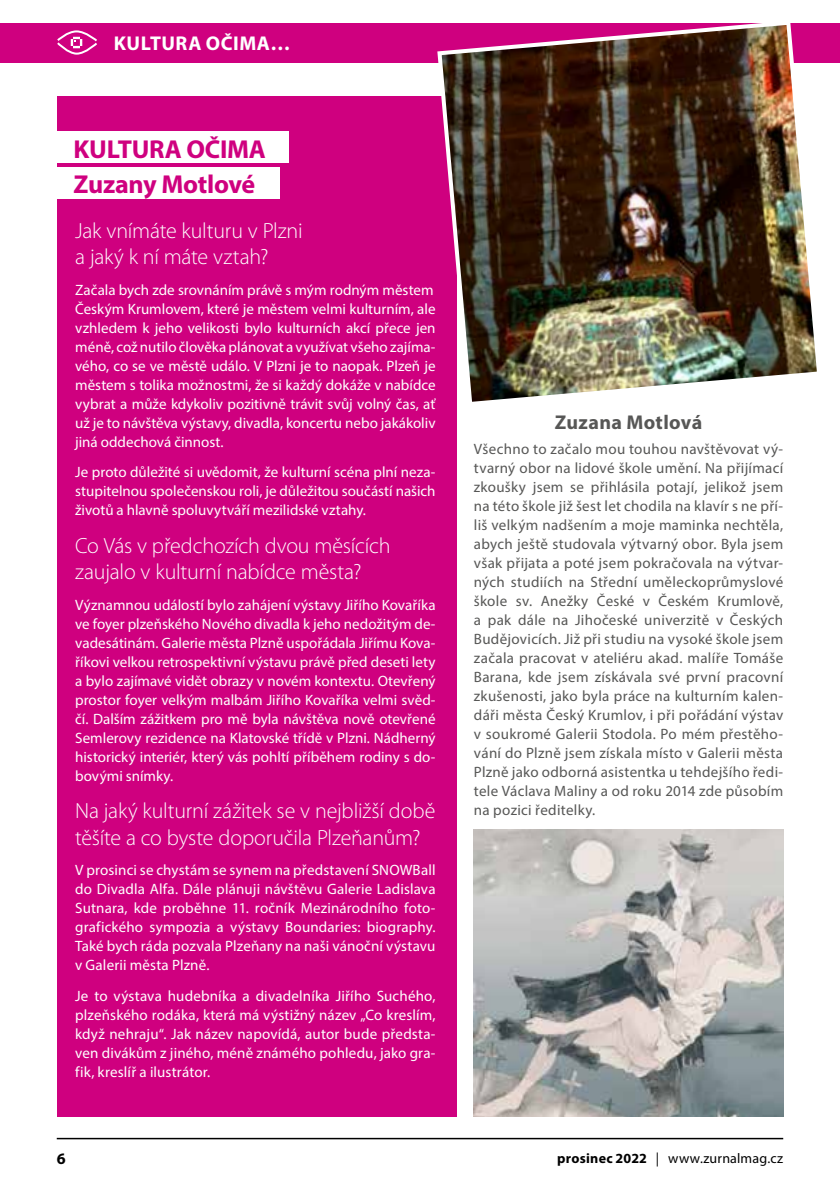
<style>
.page{position:relative;width:840px;height:1191px;background:#fff}
.page>*{position:absolute;margin:0;border:0;box-sizing:border-box;transform-origin:0 0}
.t1{font:700 26px/35.6px "Myriad Pro";letter-spacing:-.01em;color:#cf007f}
.t2{font:300 22px/26.4px "Myriad Pro";letter-spacing:-.01em;color:#fff}
.t3{font:700 20px "Myriad Pro";letter-spacing:.025em;color:#fff}
.t4{font:700 20px "Myriad Pro";letter-spacing:.015em;color:#575756}
.t5{font:700 16px "Myriad Pro";color:#000}
.t6{font:15px/19px "Myriad Pro";color:#fff;text-align:justify}
.t7{font:15px/19px "Myriad Pro";letter-spacing:.02em;color:#575756;text-align:justify}
.t8{font:14px "Myriad Pro";letter-spacing:.015em;color:#000}
.s1{font-weight:700}
</style>
<div class="page">
<hr style="left:57px;top:1137px;width:725px;height:2px;background:#000">
<div style="left:0;top:23px;width:839px;height:39px;background:#cf007f"></div>
<div style="left:57px;top:96px;width:399px;height:1021px;background:#cf007f"></div>
<svg style="left:57px;top:30px;width:40px;height:25px"></svg>
<div style="left:42px;top:131px;width:246px;height:31px;background:#fff"></div>
<div style="left:42px;top:168px;width:238px;height:31px;background:#fff"></div>
<img style="left:435px;top:23px;width:387px;height:385px">
<img style="left:473px;top:829px;width:309px;height:287px">
<h3 class="t3" style="left:114px;top:30px;width:178px">KULTURA OČIMA…</h3>
<h1 class="t1" style="left:74px;top:130px;width:194px">KULTURA OČIMA<br>Zuzany Motlové</h1>
<h2 class="t2" style="left:75px;top:217px;width:229px">Jak vnímáte kulturu v Plzni a jaký k ní máte vztah?</h2>
<p class="t6" style="left:75px;top:280px;width:362px;text-align:left">Začala bych zde srovnáním právě s mým rodným městem Českým Krumlovem, které je městem velmi kulturním, ale vzhledem k jeho velikosti bylo kulturních akcí přece jen méně, což nutilo člověka plánovat a využívat všeho zajíma&shy;vého, co se ve městě událo. V Plzni je to naopak. Plzeň je městem s tolika možnostmi, že si každý dokáže v nabídce vybrat a může kdykoliv pozitivně trávit svůj volný čas, ať už je to návštěva výstavy, divadla, koncertu nebo jakákoliv jiná oddechová činnost.</p>
<p class="t6" style="left:75px;top:462px;width:362px">Je proto důležité si uvědomit, že kulturní scéna plní neza&shy;stupitelnou společenskou roli, je důležitou součástí našich životů a hlavně spoluvytváří mezilidské vztahy.</p>
<h2 class="t2" style="left:75px;top:532px;width:316px">Co Vás v předchozích dvou měsících zaujalo v kulturní nabídce města?</h2>
<p class="t6" style="left:75px;top:595px;width:362px">Významnou událostí bylo zahájení výstavy Jiřího Kovaříka ve foyer plzeňského Nového divadla k jeho nedožitým de&shy;vadesátinám. Galerie města Plzně uspořádala Jiřímu Kova&shy;říkovi velkou retrospektivní výstavu právě před deseti lety a bylo zajímavé vidět obrazy v novém kontextu. Otevřený prostor foyer velkým malbám Jiřího Kovaříka velmi svěd&shy;čí. Dalším zážitkem pro mě byla návštěva nově otevřené Semlerovy rezidence na Klatovské třídě v Plzni. Nádherný historický interiér, který vás pohltí příběhem rodiny s do&shy;bovými snímky.</p>
<h2 class="t2" style="left:75px;top:797px;width:361px">Na jaký kulturní zážitek se v nejbližší době těšíte a co byste doporučila Plzeňanům?</h2>
<p class="t6" style="left:75px;top:860px;width:362px">V prosinci se chystám se synem na představení SNOWBall do Divadla Alfa. Dále plánuji návštěvu Galerie Ladislava Sutnara, kde proběhne 11. ročník Mezinárodního foto&shy;grafického sympozia a výstavy Boundaries: biography.<br>Také bych ráda pozvala Plzeňany na naši vánoční výstavu v Galerii města Plzně.</p>
<p class="t6" style="left:75px;top:986px;width:362px">Je to výstava hudebníka a divadelníka Jiřího Suchého, plzeňského rodáka, která má výstižný název „Co kreslím, když nehraju“. Jak název napovídá, autor bude předsta&shy;ven divákům z jiného, méně známého pohledu, jako gra&shy;fik, kreslíř a ilustrátor.</p>
<h3 class="t4" style="left:554px;top:409px;width:149px">Zuzana Motlová</h3>
<p class="t7" style="left:473px;top:439px;width:310px">Všechno to začalo mou touhou navštěvovat vý&shy;tvarný obor na lidové škole umění. Na přijímací zkoušky jsem se přihlásila potají, jelikož jsem na této škole již šest let chodila na klavír s ne pří&shy;liš velkým nadšením a moje maminka nechtěla, abych ještě studovala výtvarný obor. Byla jsem však přijata a poté jsem pokračovala na výtvar&shy;ných studiích na Střední uměleckoprůmyslové škole sv. Anežky České v Českém Krumlově, a pak dále na Jihočeské univerzitě v Českých Budějovicích. Již při studiu na vysoké škole jsem začala pracovat v ateliéru akad. malíře Tomáše Barana, kde jsem získávala své první pracovní zkušenosti, jako byla práce na kulturním kalen&shy;dáři města Český Krumlov, i při pořádání výstav v soukromé Galerii Stodola. Po mém přestěho&shy;vání do Plzně jsem získala místo v Galerii města Plzně jako odborná asistentka u tehdejšího ředi&shy;tele Václava Maliny a od roku 2014 zde působím na pozici ředitelky.</p>
<p class="t5" style="left:57px;top:1148px;width:10px">6</p>
<p class="t8" style="left:557px;top:1149px;width:227px"><span class="s1">prosinec 2022</span> | www.zurnalmag.cz</p>
</div>
